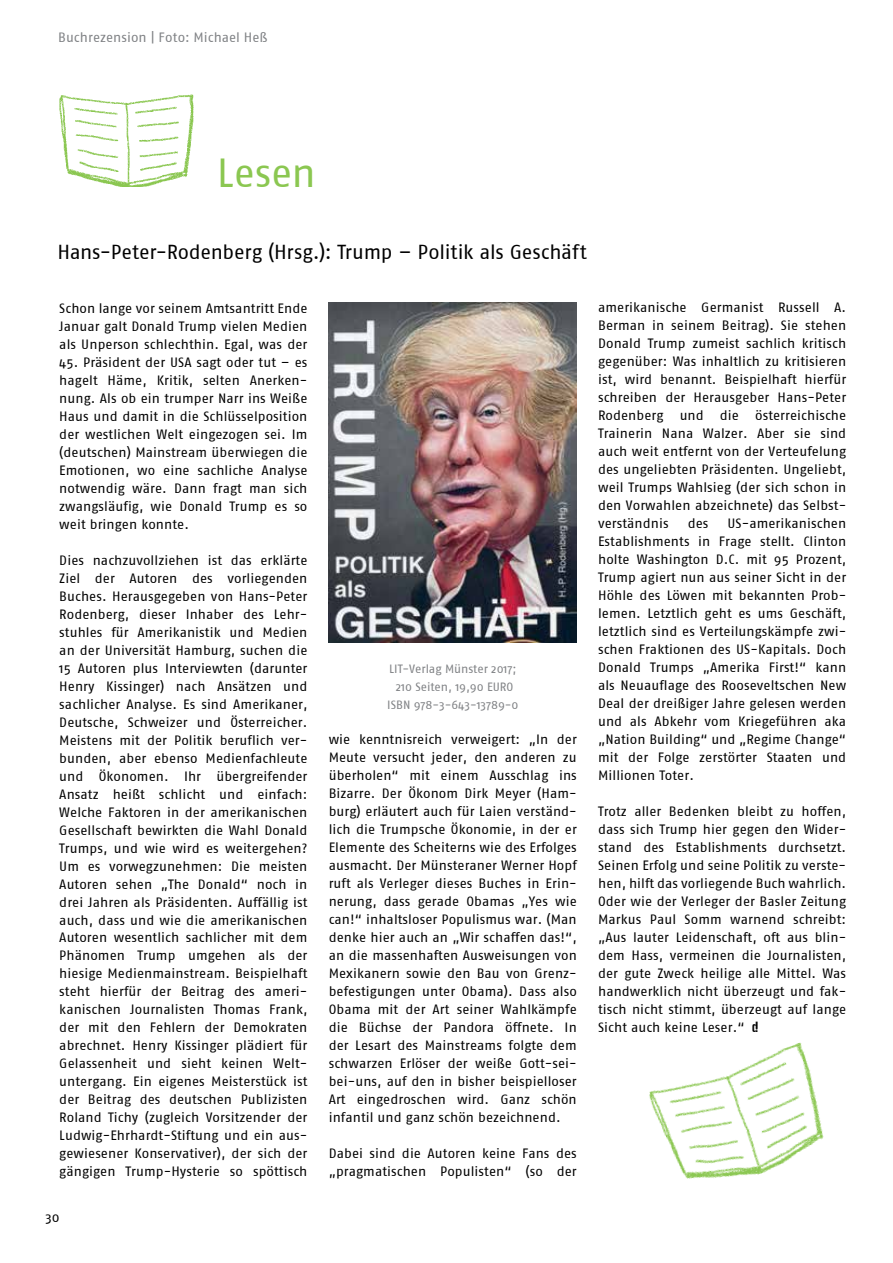
<style>
.page{position:relative;width:893px;height:1263px;background:#fff}
.page>*{position:absolute;margin:0;border:0;box-sizing:border-box;transform-origin:0 0}
.t1{font:40.5px "Fago No Regular Roman";letter-spacing:-.005em;color:#8bc751}
.t2{font:20.25px "Fago No Regular Roman";letter-spacing:-.01em;color:#000}
.t3{font:13.5px/18px "Fago No Regular Roman";letter-spacing:.005em;color:#000;text-align:justify}
.t4{font:13.5px "Fago No Regular Roman";color:#808285}
.t5{font:12px/18px "Fago No Regular Roman";letter-spacing:-.005em;color:#808285;text-align:center}
</style>
<div class="page">
<img style="left:649px;top:1042px;width:175px;height:137px">
<img style="left:59px;top:94px;width:135px;height:92px">
<img style="left:329px;top:303px;width:248px;height:340px">
<p class="t4" style="left:58px;top:30px;width:211px">Buchrezension | Foto: Michael Heß</p>
<h1 class="t1" style="left:217px;top:149px;width:101px">Lesen</h1>
<h2 class="t2" style="left:57px;top:240px;width:531px">Hans-Peter-Rodenberg (Hrsg.): Trump – Politik als Geschäft</h2>
<p class="t3" style="left:59px;top:299px;width:250px">Schon lange vor seinem Amtsantritt Ende Januar galt Donald Trump vielen Medien als Unperson schlechthin. Egal, was der</p>
<p class="t3" style="left:59px;top:353px;width:250px">45. Präsident der USA sagt oder tut – es hagelt Häme, Kritik, selten Anerken&shy;nung. Als ob ein trumper Narr ins Weiße Haus und damit in die Schlüsselposition der westlichen Welt eingezogen sei. Im (deutschen) Mainstream überwiegen die Emotionen, wo eine sachliche Analyse notwendig wäre. Dann fragt man sich zwangsläufig, wie Donald Trump es so weit bringen konnte.</p>
<p class="t3" style="left:59px;top:551px;width:250px">Dies nachzuvollziehen ist das erklärte Ziel der Autoren des vorliegenden Buches. Herausgegeben von Hans-Peter Rodenberg, dieser Inhaber des Lehr&shy;stuhles für Amerikanistik und Medien an der Universität Hamburg, suchen die 15 Autoren plus Interviewten (darunter Henry Kissinger) nach Ansätzen und sachlicher Analyse. Es sind Amerikaner, Deutsche, Schweizer und Österreicher.<br>Meistens mit der Politik beruflich ver&shy;bunden, aber ebenso Medienfachleute und Ökonomen. Ihr übergreifender Ansatz heißt schlicht und einfach:<br>Welche Faktoren in der amerikanischen Gesellschaft bewirkten die Wahl Donald Trumps, und wie wird es weitergehen?<br>Um es vorwegzunehmen: Die meisten Autoren sehen „The Donald“ noch in drei Jahren als Präsidenten. Auffällig ist auch, dass und wie die amerikanischen Autoren wesentlich sachlicher mit dem Phänomen Trump umgehen als der hiesige Medienmainstream. Beispielhaft steht hierfür der Beitrag des ameri&shy;kanischen Journalisten Thomas Frank, der mit den Fehlern der Demokraten abrechnet. Henry Kissinger plädiert für Gelassenheit und sieht keinen Welt&shy;untergang. Ein eigenes Meisterstück ist der Beitrag des deutschen Publizisten Roland Tichy (zugleich Vorsitzender der Ludwig-Ehrhardt-Stiftung und ein aus&shy;gewiesener Konservativer), der sich der gängigen Trump-Hysterie so spöttisch</p>
<p class="t3" style="left:45px;top:1208px;width:16px">30</p>
<p class="t5" style="left:387px;top:659px;width:133px">LIT-Verlag Münster 2017;<br>210 Seiten, 19,90 EURO<br>ISBN 978-3-643-13789-0</p>
<p class="t3" style="left:329px;top:730px;width:250px">wie kenntnisreich verweigert: „In der Meute versucht jeder, den anderen zu überholen“ mit einem Ausschlag ins Bizarre. Der Ökonom Dirk Meyer (Ham&shy;burg) erläutert auch für Laien verständ&shy;lich die Trumpsche Ökonomie, in der er Elemente des Scheiterns wie des Erfolges ausmacht. Der Münsteraner Werner Hopf ruft als Verleger dieses Buches in Erin&shy;nerung, dass gerade Obamas „Yes wie can!“ inhaltsloser Populismus war. (Man denke hier auch an „Wir schaffen das!“, an die massenhaften Ausweisungen von Mexikanern sowie den Bau von Grenz&shy;befestigungen unter Obama). Dass also Obama mit der Art seiner Wahlkämpfe die Büchse der Pandora öffnete. In der Lesart des Mainstreams folgte dem schwarzen Erlöser der weiße Gott-sei&shy;bei-uns, auf den in bisher beispielloser Art eingedroschen wird. Ganz schön infantil und ganz schön bezeichnend.</p>
<p class="t3" style="left:329px;top:1144px;width:250px">Dabei sind die Autoren keine Fans des „pragmatischen Populisten“ (so der</p>
<p class="t3" style="left:598px;top:298px;width:250px">amerikanische Germanist Russell A.<br>Berman in seinem Beitrag). Sie stehen Donald Trump zumeist sachlich kritisch gegenüber: Was inhaltlich zu kritisieren ist, wird benannt. Beispielhaft hierfür schreiben der Herausgeber Hans-Peter Rodenberg und die österreichische Trainerin Nana Walzer. Aber sie sind auch weit entfernt von der Verteufelung des ungeliebten Präsidenten. Ungeliebt, weil Trumps Wahlsieg (der sich schon in den Vorwahlen abzeichnete) das Selbst&shy;verständnis</p>
<p class="t3" style="left:598px;top:514px;width:250px;text-indent:129px">US-amerikanischen Establishments in Frage stellt. Clinton holte Washington D.C. mit 95 Prozent, Trump agiert nun aus seiner Sicht in der Höhle des Löwen mit bekannten Prob&shy;lemen. Letztlich geht es ums Geschäft, letztlich sind es Verteilungskämpfe zwi&shy;schen Fraktionen des US-Kapitals. Doch Donald Trumps „Amerika First!“ kann als Neuauflage des Rooseveltschen New Deal der dreißiger Jahre gelesen werden und als Abkehr vom Kriegeführen aka „Nation Building“ und „Regime Change“ mit der Folge zerstörter Staaten und Millionen Toter.</p>
<p class="t3" style="left:598px;top:802px;width:250px">Trotz aller Bedenken bleibt zu hoffen, dass sich Trump hier gegen den Wider&shy;stand des Establishments durchsetzt.<br>Seinen Erfolg und seine Politik zu verste&shy;hen, hilft das vorliegende Buch wahrlich.<br>Oder wie der Verleger der Basler Zeitung Markus Paul Somm warnend schreibt: „Aus lauter Leidenschaft, oft aus blin&shy;dem Hass, vermeinen die Journalisten, der gute Zweck heilige alle Mittel. Was handwerklich nicht überzeugt und fak&shy;tisch nicht stimmt, überzeugt auf lange Sicht auch keine Leser.“ #</p>
<p class="t3" style="left:688px;top:514px;width:22px">des</p>
</div>
